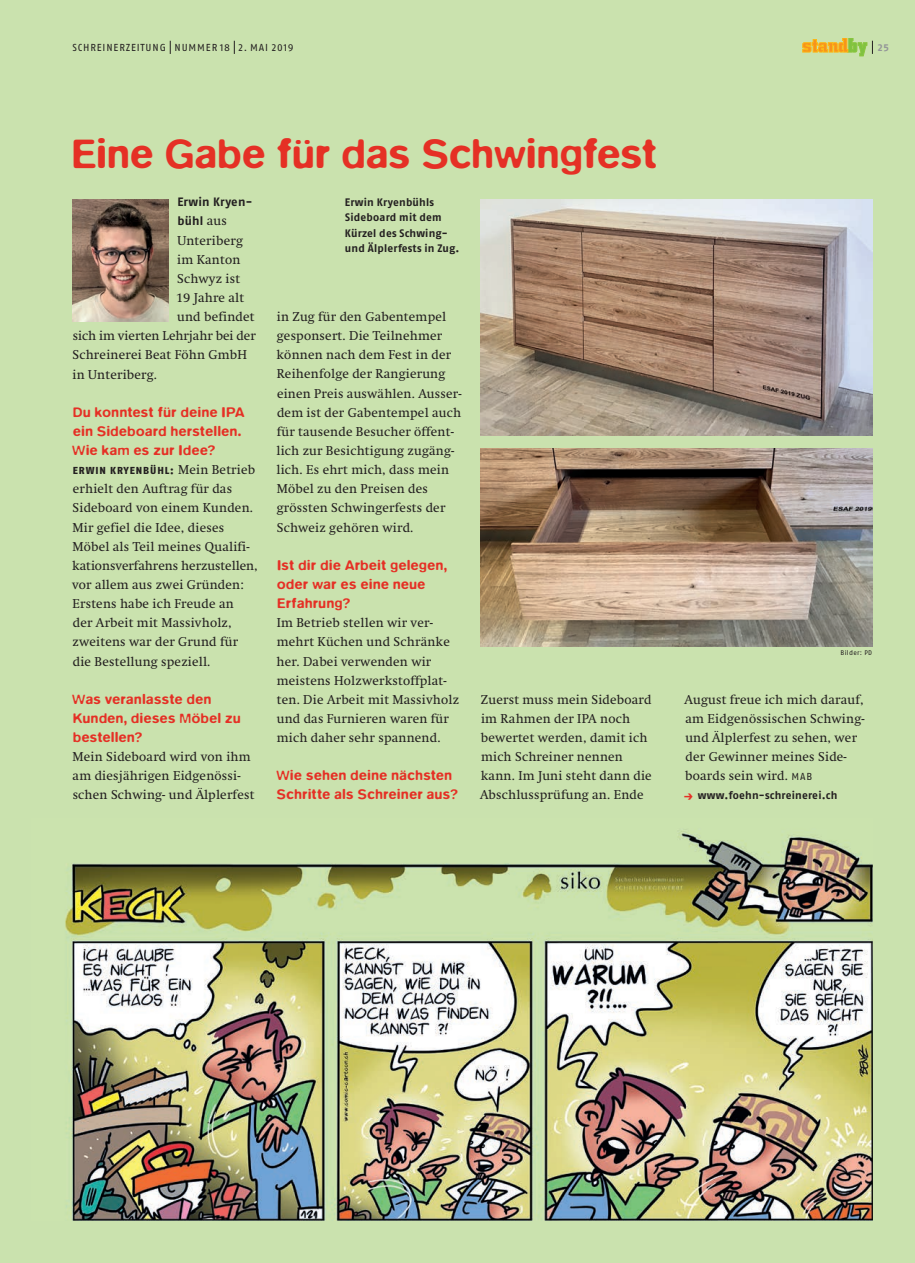
<style>
.page{position:relative;width:915px;height:1263px;background:#fff}
.page>*{position:absolute;margin:0;border:0;box-sizing:border-box;transform-origin:0 0}
.t1{font:500 42px "Blur OT";letter-spacing:.02em;color:#e53025}
.t2{font:500 14.25px/19.2px "Blur OT";letter-spacing:.045em;color:#e53025}
.t3{font:12.75px/19.2px "Swift";letter-spacing:.02em;color:#231f20}
.t4{font:12.75px "Swift";color:#231f20}
.t5{font:700 12.15px/19.2px "Fago OT";letter-spacing:.02em;color:#231f20}
.t6{font:700 10.8px/15.3px "Fago OT";letter-spacing:.02em;color:#231f20}
.t7{font:10.2px "Fago OT";letter-spacing:.085em;color:#231f20}
.t8{font:800 10.2px "Fago OT";letter-spacing:.085em;color:#231f20}
.t9{font:700 10.2px "Fago OT";color:#939598}
.t10{font:6.75px "Fago OT";letter-spacing:.045em;color:#231f20}
.s1{font-family:"Swift";font-weight:400;font-size:12.75px}
.s2{font-family:"Fago OT";font-size:10.2px}
.s3{font-size:12px;color:#e53025}
</style>
<div class="page">
<div style="left:0;top:0;width:914px;height:1263px;background:#cae2ae"></div>
<svg style="left:170px;top:41px;width:1px;height:13px"></svg>
<svg style="left:234px;top:41px;width:1px;height:13px"></svg>
<svg style="left:802px;top:38px;width:70px;height:18px"></svg>
<img style="left:480px;top:449px;width:391px;height:197px">
<img style="left:480px;top:200px;width:392px;height:236px">
<img style="left:72px;top:200px;width:96px;height:121px">
<img style="left:65px;top:831px;width:807px;height:389px">
<p class="t7" style="left:72px;top:41px;width:222px">SCHREINERZEITUNG NUMMER 18 2. Mai 2019</p>
<p class="t9" style="left:877px;top:41px;width:13px">25</p>
<h1 class="t1" style="left:72px;top:129px;width:585px">Eine Gabe für das Schwingfest</h1>
<p class="t5" style="left:177px;top:192px;width:76px">Erwin Kryen&shy;bühl <span class="s1">aus</span></p>
<p class="t3" style="left:177px;top:231px;width:67px">Unteriberg</p>
<p class="t3" style="left:177px;top:250px;width:65px">im Kanton</p>
<p class="t3" style="left:177px;top:269px;width:64px">Schwyz ist</p>
<p class="t3" style="left:176px;top:288px;width:70px">19 Jahre alt</p>
<p class="t3" style="left:177px;top:307px;width:79px">und befindet</p>
<p class="t4" style="left:73px;top:328px;width:185px">sich im vierten Lehrjahr bei der</p>
<p class="t3" style="left:72px;top:345px;width:176px">Schreinerei Beat Föhn GmbH</p>
<p class="t3" style="left:72px;top:365px;width:86px">in Unteriberg.</p>
<p class="t2" style="left:72px;top:402px;width:174px">Du konntest für deine IPA ein Sideboard herstellen.<br>Wie kam es zur Idee?</p>
<p class="t8" style="left:73px;top:464px;width:184px">ERWIN KRYENBÜHL: <span class="s1">Mein Betrieb</span></p>
<p class="t3" style="left:72px;top:479px;width:187px">erhielt den Auftrag für das<br>Sideboard von einem Kunden.<br>Mir gefiel die Idee, dieses<br>Möbel als Teil meines Qualifi&shy;kationsverfahrens herzustellen, vor allem aus zwei Gründen:<br>Erstens habe ich Freude an<br>der Arbeit mit Massivholz, zweitens war der Grund für die Bestellung speziell.</p>
<p class="t2" style="left:72px;top:689px;width:170px">Was veranlasste den<br>Kunden, dieses Möbel zu bestellen?</p>
<p class="t3" style="left:72px;top:747px;width:183px">Mein Sideboard wird von ihm am diesjährigen Eidgenössi&shy;schen Schwing- und Älplerfest</p>
<p class="t6" style="left:345px;top:195px;width:116px">Erwin Kryenbühls<br>Sideboard mit dem<br>Kürzel des Schwing&shy;und Älplerfests in Zug.</p>
<p class="t3" style="left:276px;top:307px;width:186px">in Zug für den Gabentempel gesponsert. Die Teilnehmer können nach dem Fest in der<br>Reihenfolge der Rangierung einen Preis auswählen. Ausser&shy;dem ist der Gabentempel auch für tausende Besucher öffent&shy;lich zur Besichtigung zugäng&shy;lich. Es ehrt mich, dass mein<br>Möbel zu den Preisen des grössten Schwingerfests der<br>Schweiz gehören wird.</p>
<p class="t2" style="left:277px;top:555px;width:171px">Ist dir die Arbeit gelegen, oder war es eine neue<br>Erfahrung?</p>
<p class="t3" style="left:276px;top:613px;width:184px">Im Betrieb stellen wir ver&shy;mehrt Küchen und Schränke her. Dabei verwenden wir meistens Holzwerkstoffplat&shy;ten. Die Arbeit mit Massivholz und das Furnieren waren für mich daher sehr spannend.</p>
<p class="t2" style="left:276px;top:766px;width:183px">Wie sehen deine nächsten<br>Schritte als Schreiner aus?</p>
<p class="t10" style="left:840px;top:648px;width:33px">Bilder: PD</p>
<p class="t3" style="left:480px;top:690px;width:173px">Zuerst muss mein Sideboard im Rahmen der IPA noch bewertet werden, damit ich mich Schreiner nennen kann. Im Juni steht dann die<br>Abschlussprüfung an. Ende</p>
<p class="t3" style="left:684px;top:690px;width:181px">August freue ich mich darauf, am Eidgenössischen Schwing&shy;und Älplerfest zu sehen, wer der Gewinner meines Side&shy;boards sein wird. <span class="s2">MAB</span></p>
<p class="t6" style="left:683px;top:788px;width:155px"><span class="s3">→</span> www.foehn-schreinerei.ch</p>
</div>
